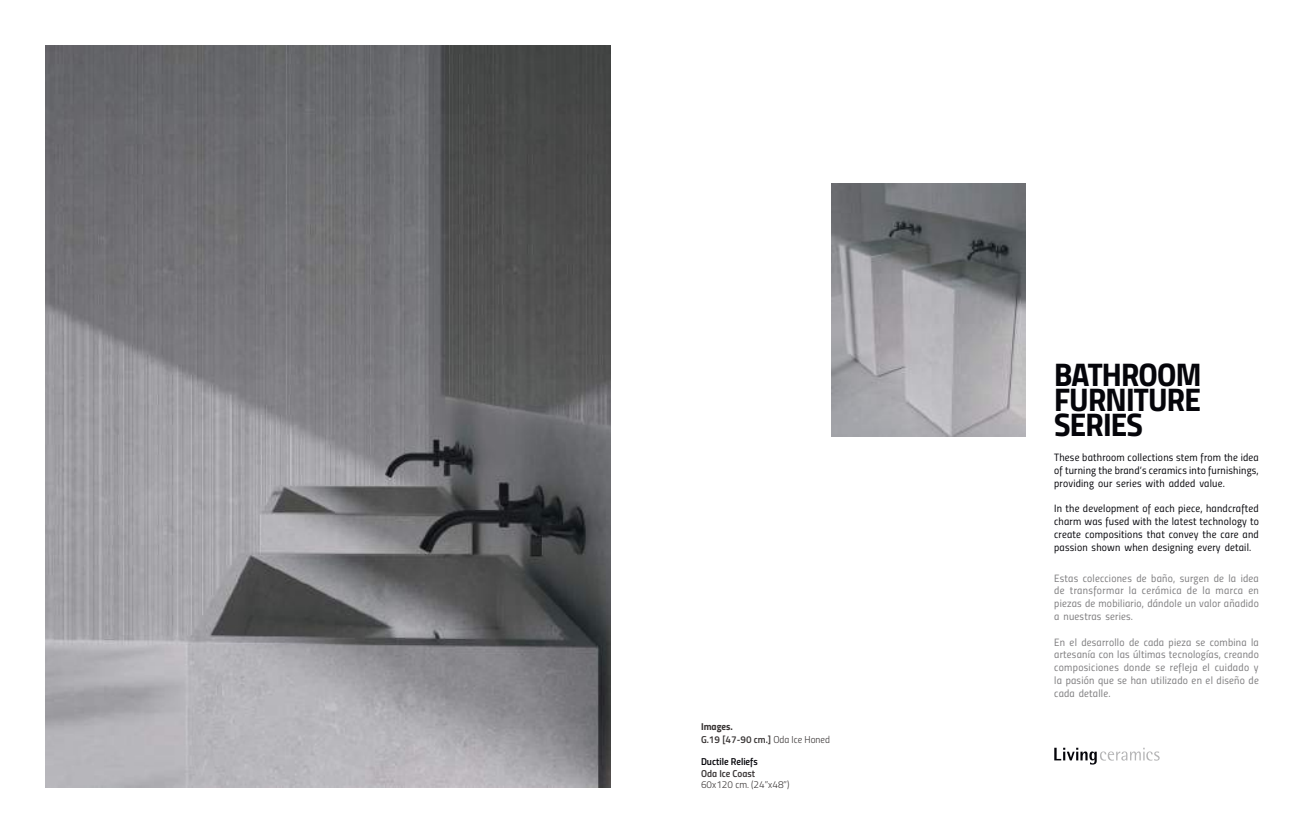
<style>
.page{position:relative;width:1312px;height:833px;background:#fff}
.page>*{position:absolute;margin:0;border:0;box-sizing:border-box;transform-origin:0 0}
.t1{font:32.75px/25px "Titillium Bold Upright";letter-spacing:-.025em;color:#05050a;text-align:justify}
.t2{font:10.62px/12.8px "Titillium Regular Upright";letter-spacing:.02em;color:#7d7c7e;text-align:justify}
.t3{font:10.62px/12.8px "Titillium Regular Upright";letter-spacing:.02em;color:#05050a;text-align:justify}
.t4{font:10px "Titillium Semibold Upright";color:#393535}
.t5{font:10px "Titillium Light Upright";color:#393535}
.t6{font:10px "Titillium Semibold Upright";color:#05050a}
.t7{font:10px "Titillium Bold Upright";color:#393535}
.s1{font-family:"Titillium Light Upright"}
</style>
<div class="page">
<img style="left:831px;top:184px;width:194px;height:252px">
<img style="left:45px;top:45px;width:566px;height:743px">
<svg style="left:1054px;top:747px;width:105px;height:17px"></svg>
<p class="t7" style="left:701px;top:719px;width:33px">Images.</p>
<p class="t4" style="left:701px;top:732px;width:130px">G.19 [47-90 cm.] <span class="s1">Oda Ice Honed</span></p>
<p class="t6" style="left:701px;top:754px;width:58px">Ductile Reliefs</p>
<p class="t4" style="left:701px;top:765px;width:56px">Oda Ice Coast</p>
<p class="t5" style="left:701px;top:777px;width:90px">60x120 cm. (24”x48”)</p>
<h1 class="t1" style="left:1053px;top:360px;width:149px">BATHROOM FURNITURE SERIES</h1>
<p class="t3" style="left:1053px;top:450px;width:206px">These bathroom collections stem from the idea of turning the brand’s ceramics into furnishings, providing our series with added value.</p>
<p class="t3" style="left:1053px;top:501px;width:206px">In the development of each piece, handcrafted charm was fused with the latest technology to create compositions that convey the care and passion shown when designing every detail.</p>
<p class="t2" style="left:1054px;top:571px;width:206px">Estas colecciones de baño, surgen de la idea de transformar la cerámica de la marca en piezas de mobiliario, dándole un valor añadido a nuestras series.</p>
<p class="t2" style="left:1054px;top:635px;width:206px">En el desarrollo de cada pieza se combina la artesanía con las últimas tecnologías, creando composiciones donde se refleja el cuidado y la pasión que se han utilizado en el diseño de cada detalle.</p>
</div>
